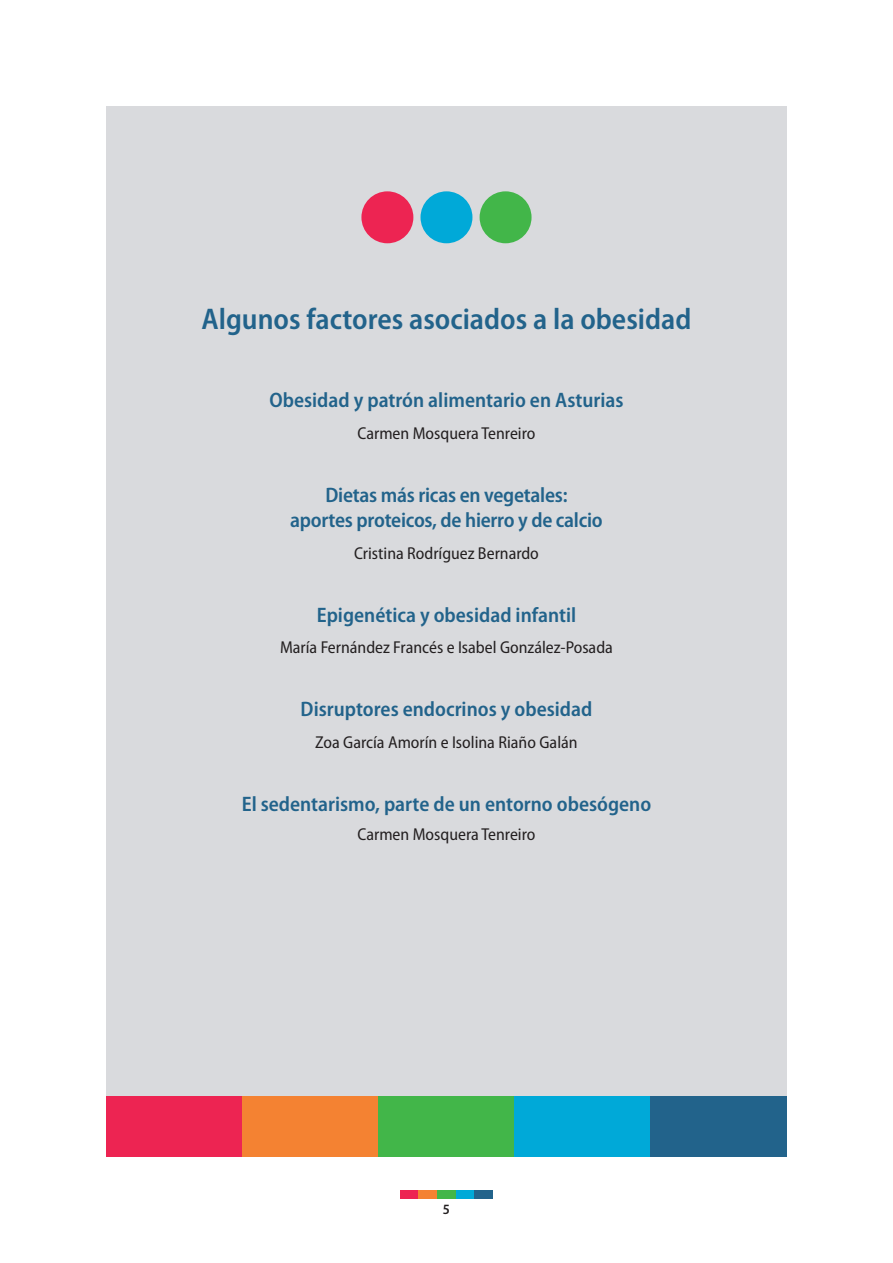
<style>
.page{position:relative;width:893px;height:1263px;background:#fff}
.page>*{position:absolute;margin:0;border:0;box-sizing:border-box;transform-origin:0 0}
.t1{font:600 semi-condensed 30px "Myriad Pro";color:#22638b}
.t2{font:600 semi-condensed 21px/25.2px "Myriad Pro";color:#22638b;text-align:center}
.t3{font:semi-condensed 17.25px "Myriad Pro";color:#231f20}
</style>
<div class="page">
<div style="left:400px;top:1191px;width:18px;height:8px;background:#ed2452"></div>
<div style="left:418px;top:1191px;width:19px;height:8px;background:#f48232"></div>
<div style="left:437px;top:1191px;width:19px;height:8px;background:#42b649"></div>
<div style="left:456px;top:1191px;width:19px;height:8px;background:#00a9d8"></div>
<div style="left:475px;top:1191px;width:18px;height:8px;background:#22638b"></div>
<div style="left:106px;top:106px;width:681px;height:1051px;background:#d9dadd"></div>
<div style="left:106px;top:1097px;width:136px;height:60px;background:#ed2452"></div>
<div style="left:242px;top:1097px;width:136px;height:60px;background:#f48232"></div>
<div style="left:378px;top:1097px;width:136px;height:60px;background:#42b649"></div>
<div style="left:514px;top:1097px;width:137px;height:60px;background:#00a9d8"></div>
<div style="left:651px;top:1097px;width:136px;height:60px;background:#22638b"></div>
<div style="left:420px;top:191px;width:52px;height:52px;background:#00a9d8;border-radius:50%"></div>
<div style="left:480px;top:191px;width:51px;height:52px;background:#42b649;border-radius:50%"></div>
<div style="left:361px;top:191px;width:52px;height:52px;background:#ed2452;border-radius:50%"></div>
<h1 class="t1" style="left:202px;top:308px;width:491px">Algunos factores asociados a la obesidad</h1>
<p class="t2" style="left:269px;top:389px;width:355px">Obesidad y patrón alimentario en Asturias</p>
<p class="t3" style="left:358px;top:426px;width:179px">Carmen Mosquera Tenreiro</p>
<p class="t2" style="left:290px;top:484px;width:314px">Dietas más ricas en vegetales:<br>aportes proteicos, de hierro y de calcio</p>
<p class="t3" style="left:354px;top:546px;width:186px">Cristina Rodríguez Bernardo</p>
<p class="t2" style="left:317px;top:604px;width:261px">Epigenética y obesidad infantil</p>
<p class="t3" style="left:280px;top:641px;width:334px">María Fernández Francés e Isabel González‐Posada</p>
<p class="t2" style="left:301px;top:698px;width:293px">Disruptores endocrinos y obesidad</p>
<p class="t3" style="left:315px;top:736px;width:264px">Zoa García Amorín e Isolina Riaño Galán</p>
<p class="t2" style="left:242px;top:793px;width:411px">El sedentarismo, parte de un entorno obesógeno</p>
<p class="t3" style="left:358px;top:828px;width:179px">Carmen Mosquera Tenreiro</p>
</div>
